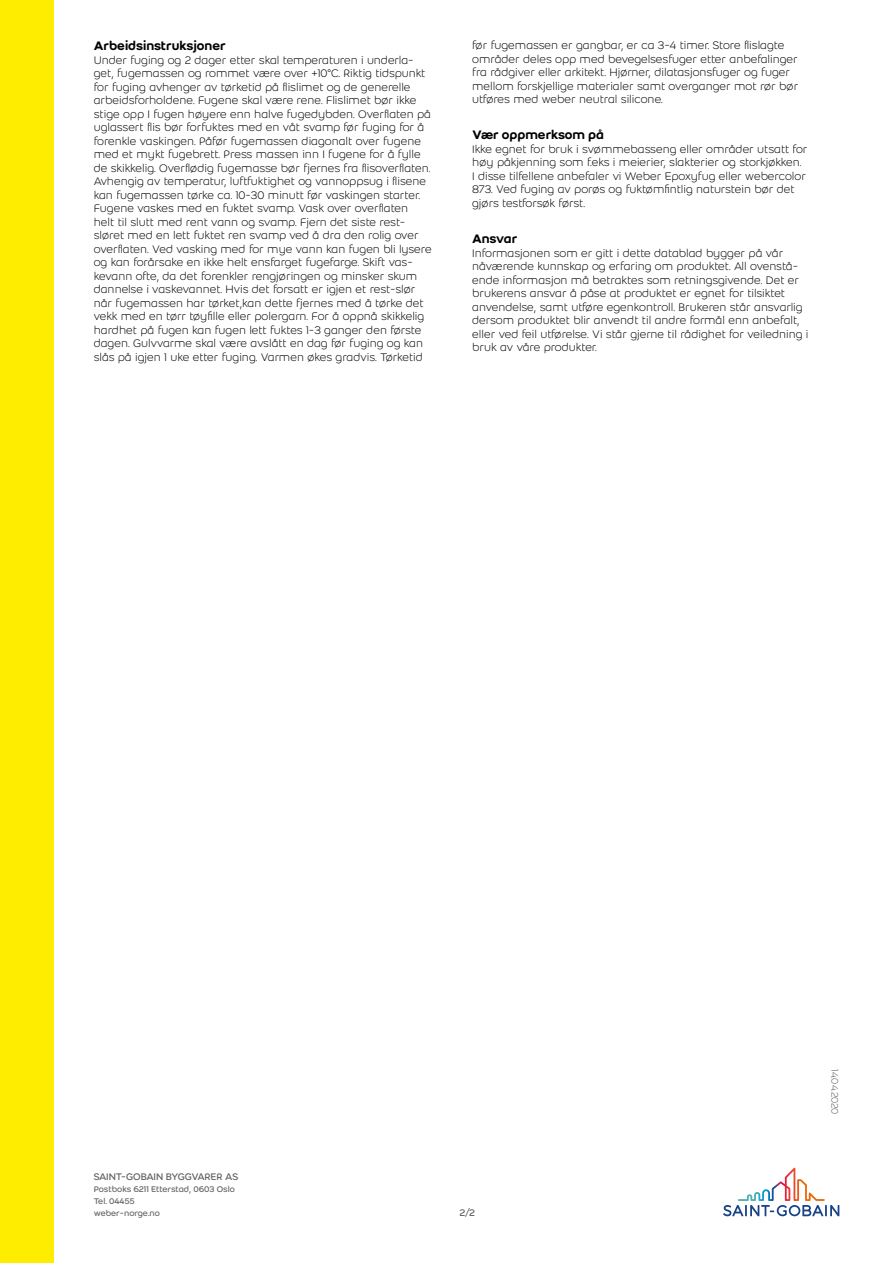
<style>
.page{position:relative;width:893px;height:1263px;background:#fff}
.page>*{position:absolute;margin:0;border:0;box-sizing:border-box;transform-origin:0 0}
.t1{font:500 13.5px "Weber";color:#000}
.t2{font:300 12px/13.5px "Weber";color:#000}
.t3{font:10.5px "Weber";letter-spacing:-.025em;color:#646363}
.t4{font:300 10.5px "Weber";letter-spacing:-.02em;color:#646363}
.t5{font:9px/12px "Weber";color:#646363}
</style>
<div class="page">
<div style="left:0;top:0;width:54px;height:1263px;background:#ffed00"></div>
<svg style="left:723px;top:1168px;width:116px;height:48px"></svg>
<p class="t1" style="left:94px;top:36px;width:134px">Arbeidsinstruksjoner</p>
<p class="t2" style="left:94px;top:53px;width:339px">Under fuging og 2 dager etter skal temperaturen i underla&shy;get, fugemassen og rommet være over +10°C. Riktig tidspunkt for fuging avhenger av tørketid på flislimet og de generelle arbeidsforholdene. Fugene skal være rene. Flislimet bør ikke stige opp I fugen høyere enn halve fugedybden. Overflaten på uglassert flis bør forfuktes med en våt svamp før fuging for å forenkle vaskingen. Påfør fugemassen diagonalt over fugene med et mykt fugebrett. Press massen inn I fugene for å fylle de skikkelig. Overflødig fugemasse bør fjernes fra flisoverflaten.<br>Avhengig av temperatur, luftfuktighet og vannoppsug i flisene kan fugemassen tørke ca. 10-30 minutt før vaskingen starter.<br>Fugene vaskes med en fuktet svamp. Vask over overflaten helt til slutt med rent vann og svamp. Fjern det siste rest&shy;sløret med en lett fuktet ren svamp ved å dra den rolig over overflaten. Ved vasking med for mye vann kan fugen bli lysere og kan forårsake en ikke helt ensfarget fugefarge. Skift vas&shy;kevann ofte, da det forenkler rengjøringen og minsker skum dannelse i vaskevannet. Hvis det forsatt er igjen et rest-slør når fugemassen har tørket,kan dette fjernes med å tørke det vekk med en tørr tøyfille eller polergarn. For å oppnå skikkelig hardhet på fugen kan fugen lett fuktes 1-3 ganger den første dagen. Gulvvarme skal være avslått en dag før fuging og kan slås på igjen 1 uke etter fuging. Varmen økes gradvis. Tørketid</p>
<p class="t2" style="left:472px;top:38px;width:328px">før fugemassen er gangbar, er ca 3-4 timer. Store flislagte områder deles opp med bevegelsesfuger etter anbefalinger fra rådgiver eller arkitekt. Hjørner, dilatasjonsfuger og fuger mellom forskjellige materialer samt overganger mot rør bør utføres med weber neutral silicone.</p>
<p class="t1" style="left:472px;top:125px;width:133px">Vær oppmerksom på</p>
<p class="t2" style="left:472px;top:142px;width:337px">Ikke egnet for bruk i svømmebasseng eller områder utsatt for høy påkjenning som f.eks i meierier, slakterier og storkjøkken.<br>I disse tilfellene anbefaler vi Weber Epoxyfug eller webercolor 873. Ved fuging av porøs og fuktømfintlig naturstein bør det gjørs testforsøk først.</p>
<p class="t1" style="left:472px;top:229px;width:47px">Ansvar</p>
<p class="t2" style="left:472px;top:246px;width:338px">Informasjonen som er gitt i dette datablad bygger på vår nåværende kunnskap og erfaring om produktet. All ovenstå&shy;ende informasjon må betraktes som retningsgivende. Det er brukerens ansvar å påse at produktet er egnet for tilsiktet anvendelse, samt utføre egenkontroll. Brukeren står ansvarlig dersom produktet blir anvendt til andre formål enn anbefalt, eller ved feil utførelse. Vi står gjerne til rådighet for veiledning i bruk av våre produkter.</p>
<p class="t3" style="left:94px;top:1169px;width:146px">SAINT-GOBAIN BYGGVARER AS</p>
<p class="t5" style="left:94px;top:1183px;width:143px">Postboks 6211 Etterstad, 0603 Oslo<br>Tel. 04455<br>weber-norge.no</p>
<p class="t3" style="left:459px;top:1205px;width:17px">2/2</p>
<p class="t4" style="left:842px;top:1069px;width:46px;rotate:90deg">14.04.2020</p>
</div>
